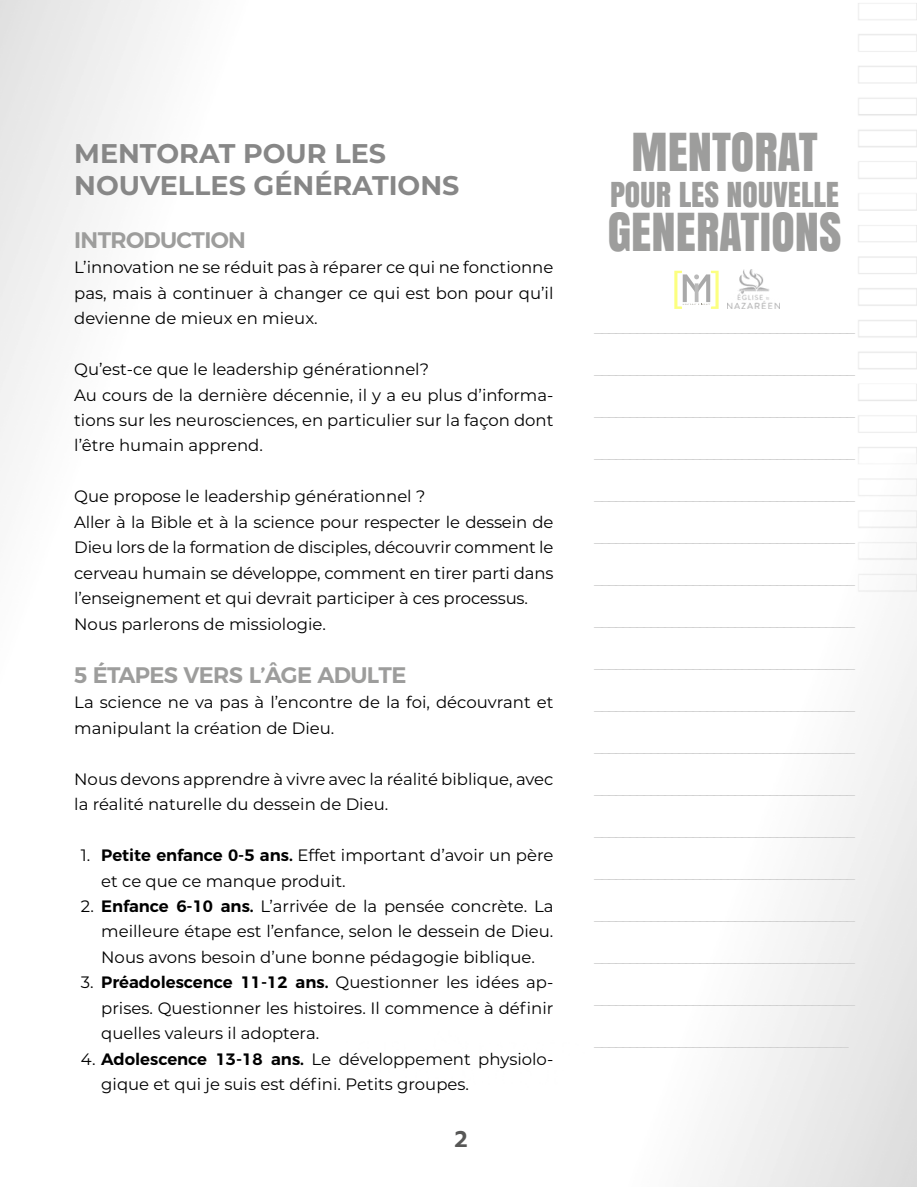
<style>
.page{position:relative;width:918px;height:1188px;background:#fff}
.page>*{position:absolute;margin:0;border:0;box-sizing:border-box;transform-origin:0 0}
.t1{font:48.9px "Anton";color:#9d9d9c}
.t2{font:32.1px "Anton";color:#9d9d9c}
.t3{font:700 27px/32.4px "Montserrat";color:#878787}
.t4{font:600 22.5px "Montserrat";letter-spacing:-.03em;color:#9d9d9c}
.t5{font:600 22.5px "Prompt";color:#575756}
.t6{font:18px "Montserrat";color:#d0d0d0}
.t7{font:16.5px/25.5px "Montserrat";color:#000}
.s1{font-weight:600}
</style>
<div class="page">
<svg style="left:674px;top:271px;width:45px;height:38px"></svg>
<img style="left:728px;top:270px;width:51px;height:39px">
<h3 class="t3" style="left:74px;top:135px;width:387px">MENTORAT POUR LES<br>NOUVELLES GÉNÉRATIONS</h3>
<h3 class="t4" style="left:74px;top:221px;width:173px">INTRODUCTION</h3>
<p class="t7" style="left:74px;top:254px;width:481px;text-align:justify">L’innovation ne se réduit pas à réparer ce qui ne fonctionne pas, mais à continuer à changer ce qui est bon pour qu’il devienne de mieux en mieux.</p>
<p class="t7" style="left:74px;top:356px;width:481px">Qu’est-ce que le leadership générationnel?<br>Au cours de la dernière décennie, il y a eu plus d’informa&shy;tions sur les neurosciences, en particulier sur la façon dont l’être humain apprend.</p>
<p class="t7" style="left:74px;top:483px;width:481px">Que propose le leadership générationnel ?<br>Aller à la Bible et à la science pour respecter le dessein de Dieu lors de la formation de disciples, découvrir comment le cerveau humain se développe, comment en tirer parti dans l’enseignement et qui devrait participer à ces processus.<br>Nous parlerons de missiologie.</p>
<h3 class="t4" style="left:74px;top:656px;width:334px">5 ÉTAPES VERS L’ÂGE ADULTE</h3>
<p class="t7" style="left:74px;top:689px;width:481px">La science ne va pas à l’encontre de la foi, découvrant et manipulant la création de Dieu.</p>
<p class="t7" style="left:74px;top:765px;width:481px">Nous devons apprendre à vivre avec la réalité biblique, avec la réalité naturelle du dessein de Dieu.</p>
<p class="t7" style="left:101px;top:842px;width:454px;text-indent:-20px">1. <span class="s1">Petite enfance 0-5 ans.</span> Effet important d’avoir un père et ce que ce manque produit.</p>
<p class="t7" style="left:101px;top:893px;width:454px;text-align:justify;text-indent:-20px">2. <span class="s1">Enfance 6-10 ans.</span> L’arrivée de la pensée concrète. La meilleure étape est l’enfance, selon le dessein de Dieu.<br>Nous avons besoin d’une bonne pédagogie biblique.</p>
<p class="t7" style="left:101px;top:969px;width:454px;text-align:justify;text-indent:-20px">3. <span class="s1">Préadolescence 11-12 ans.</span> Questionner les idées ap&shy;prises. Questionner les histoires. Il commence à définir quelles valeurs il adoptera.</p>
<p class="t7" style="left:101px;top:1046px;width:454px;text-indent:-20px">4. <span class="s1">Adolescence 13-18 ans.</span> Le développement physiolo&shy;gique et qui je suis est défini. Petits groupes.</p>
<h3 class="t5" style="left:454px;top:1123px;width:15px">2</h3>
<h1 class="t1" style="left:631px;top:114px;width:188px">MENTORAT</h1>
<h2 class="t2" style="left:610px;top:170px;width:231px">POUR LES NOUVELLE</h2>
<h1 class="t1" style="left:608px;top:193px;width:235px">GENERATIONS</h1>
<p class="t6" style="left:594px;top:314px;width:263px">_____________________________________</p>
<p class="t6" style="left:594px;top:356px;width:263px">_____________________________________</p>
<p class="t6" style="left:594px;top:398px;width:263px">_____________________________________</p>
<p class="t6" style="left:594px;top:440px;width:263px">_____________________________________</p>
<p class="t6" style="left:594px;top:482px;width:263px">_____________________________________</p>
<p class="t6" style="left:594px;top:524px;width:263px">_____________________________________</p>
<p class="t6" style="left:594px;top:566px;width:263px">_____________________________________</p>
<p class="t6" style="left:594px;top:608px;width:263px">_____________________________________</p>
<p class="t6" style="left:594px;top:650px;width:263px">_____________________________________</p>
<p class="t6" style="left:594px;top:692px;width:263px">_____________________________________</p>
<p class="t6" style="left:594px;top:734px;width:263px">_____________________________________</p>
<p class="t6" style="left:594px;top:776px;width:263px">_____________________________________</p>
<p class="t6" style="left:594px;top:818px;width:263px">_____________________________________</p>
<p class="t6" style="left:594px;top:860px;width:263px">_____________________________________</p>
<p class="t6" style="left:594px;top:902px;width:263px">_____________________________________</p>
<p class="t6" style="left:594px;top:944px;width:263px">_____________________________________</p>
<p class="t6" style="left:594px;top:986px;width:263px">_____________________________________</p>
<p class="t6" style="left:594px;top:1028px;width:256px">____________________________________</p>
</div>
